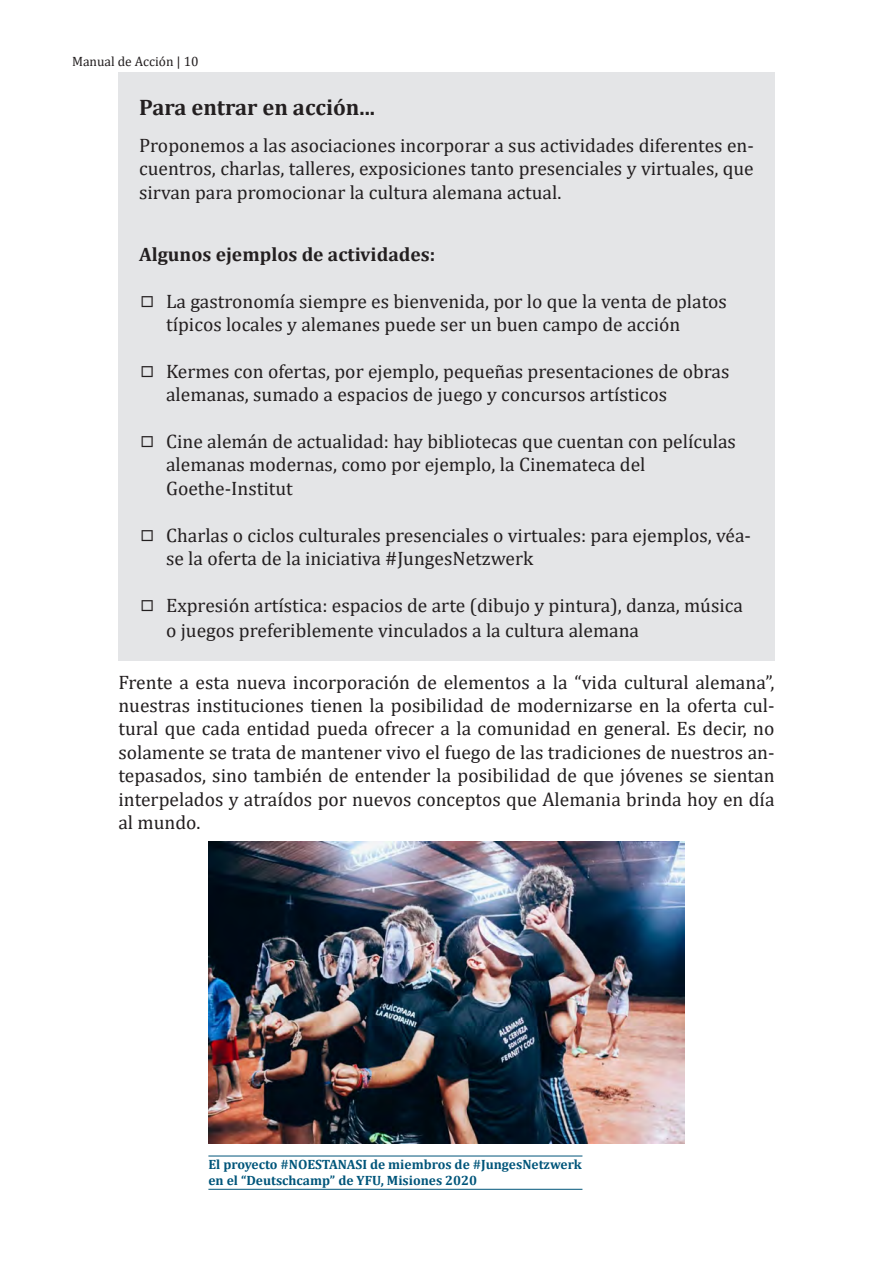
<style>
.page{position:relative;width:893px;height:1263px;background:#fff}
.page>*{position:absolute;margin:0;border:0;box-sizing:border-box;transform-origin:0 0}
.t1{font:700 22.5px "Cambria";color:#231f20}
.t2{font:19.5px/23.4px "Cambria";color:#231f20}
.t3{font:700 19.5px "Cambria";color:#231f20}
.t4{font:700 13.5px "Cambria";color:#00557a}
.t5{font:13.5px "Cambria";color:#231f20}
</style>
<div class="page">
<div style="left:118px;top:72px;width:657px;height:588px;background:#e4e5e7"></div>
<img style="left:208px;top:842px;width:477px;height:302px">
<hr style="left:208px;top:1155px;width:374px;height:1px;background:#00557a">
<hr style="left:208px;top:1189px;width:374px;height:1px;background:#00557a">
<p class="t5" style="left:72px;top:53px;width:128px">Manual de Acción | 10</p>
<p class="t1" style="left:139px;top:91px;width:237px">Para entrar en acción...</p>
<p class="t2" style="left:139px;top:133px;width:616px;text-align:justify">Proponemos a las asociaciones incorporar a sus actividades diferentes en&shy;cuentros, charlas, talleres, exposiciones tanto presenciales y virtuales, que sirvan para promocionar la cultura alemana actual.</p>
<p class="t3" style="left:139px;top:240px;width:298px">Algunos ejemplos de actividades:</p>
<p class="t2" style="left:166px;top:289px;width:562px;text-indent:-27px">◻ La gastronomía siempre es bienvenida, por lo que la venta de platos típicos locales y alemanes puede ser un buen campo de acción</p>
<p class="t2" style="left:166px;top:359px;width:565px;text-indent:-27px">◻ Kermes con ofertas, por ejemplo, pequeñas presentaciones de obras alemanas, sumado a espacios de juego y concursos artísticos</p>
<p class="t2" style="left:166px;top:429px;width:571px;text-indent:-27px">◻ Cine alemán de actualidad: hay bibliotecas que cuentan con películas alemanas modernas, como por ejemplo, la Cinemateca del<br>Goethe-Institut</p>
<p class="t2" style="left:166px;top:523px;width:586px;text-indent:-27px">◻ Charlas o ciclos culturales presenciales o virtuales: para ejemplos, véa&shy;se la oferta de la iniciativa #JungesNetzwerk</p>
<p class="t2" style="left:166px;top:592px;width:578px;line-height:25.2px;text-indent:-27px">◻ Expresión artística: espacios de arte (dibujo y pintura), danza, música o juegos preferiblemente vinculados a la cultura alemana</p>
<p class="t2" style="left:118px;top:670px;width:658px;text-align:justify">Frente a esta nueva incorporación de elementos a la “vida cultural alemana”, nuestras instituciones tienen la posibilidad de modernizarse en la oferta cul&shy;tural que cada entidad pueda ofrecer a la comunidad en general. Es decir, no solamente se trata de mantener vivo el fuego de las tradiciones de nuestros an&shy;tepasados, sino también de entender la posibilidad de que jóvenes se sientan interpelados y atraídos por nuevos conceptos que Alemania brinda hoy en día al mundo.</p>
<p class="t4" style="left:208px;top:1155px;width:375px">El proyecto #NOESTANASI de miembros de #JungesNetzwerk</p>
<p class="t4" style="left:208px;top:1171px;width:270px">en el “Deutschcamp” de YFU, Misiones 2020</p>
</div>
